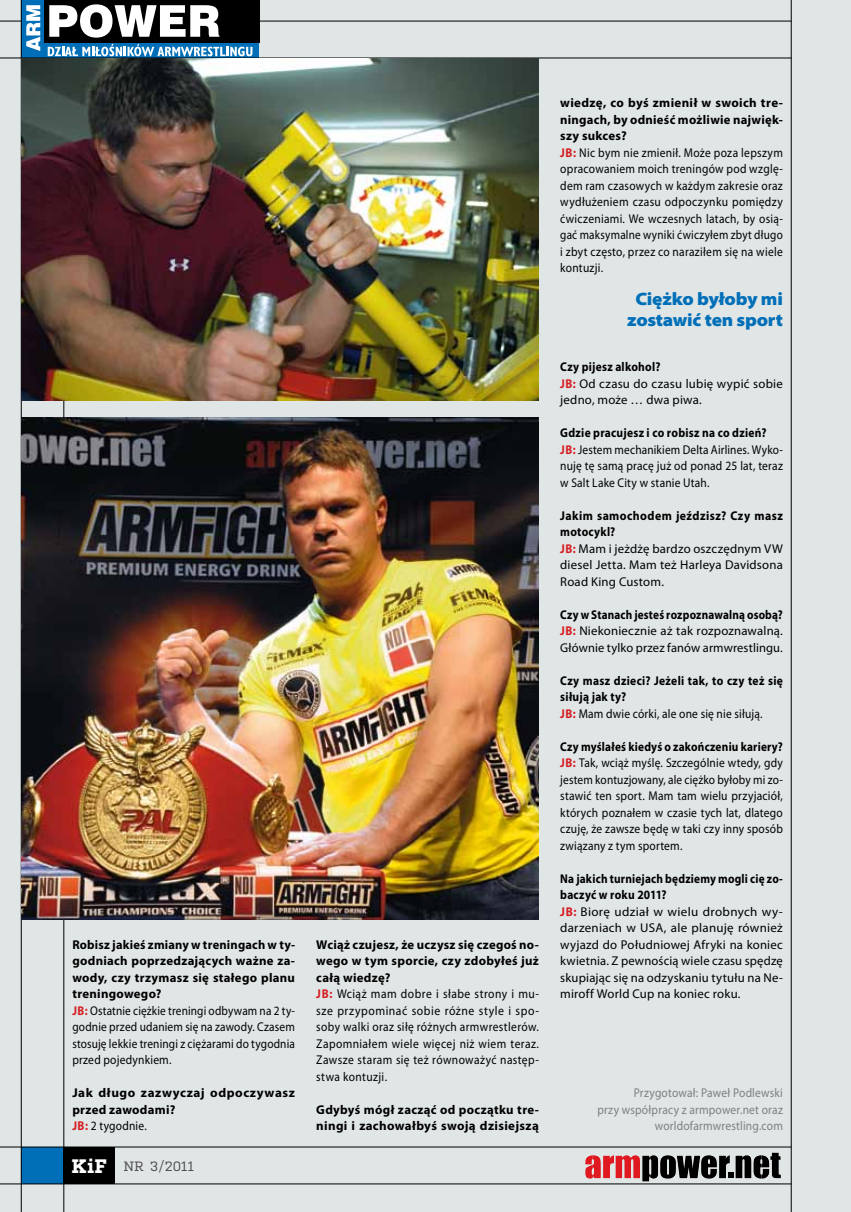
<style>
.page{position:relative;width:851px;height:1212px;background:#fff}
.page>*{position:absolute;margin:0;border:0;box-sizing:border-box;transform-origin:0 0}
.t1{font:900 semi-expanded 18px/21px "Myriad Pro";letter-spacing:-.015em;color:#006fb8;text-align:center}
.t2{font:13.5px "Kulturista";letter-spacing:.01em;color:#4e4d4d}
.t3{font:12.75px/16.5px "Myriad Pro";letter-spacing:.02em;color:#000;scale:.9 1}
.t4{font:12.75px/16.5px "Myriad Pro";letter-spacing:.02em;color:#000}
.t5{font:12.75px/16.5px "Myriad Pro";letter-spacing:.02em;color:#000;scale:.89 1}
.t6{font:12.75px/16.5px "Myriad Pro";letter-spacing:.02em;color:#000;scale:.91 1}
.t7{font:700 12.75px/16.5px "Myriad Pro";letter-spacing:.025em;color:#000}
.t8{font:700 12.75px/16.5px "Myriad Pro";letter-spacing:.025em;color:#000;scale:.9 1}
.t9{font:12.75px/16.5px "Myriad Pro";letter-spacing:.02em;color:#7f8080;text-align:right;scale:.9 1}
.s1{font-weight:700}
.s2{font-weight:700;color:#d51e23}
.s3{color:#d51e23}
.s4{font-weight:400}
.s5{font-weight:700;font-size:19.5px;color:#fff}
</style>
<div class="page">
<div style="left:0;top:0;width:850px;height:1212px;background:#e0e5e6"></div>
<hr style="left:850px;top:0;width:1px;height:1212px;background:#e0e5e6">
<hr style="left:0;top:21px;width:791px;height:1px;background:#000">
<div style="left:21px;top:0;width:238px;height:58px;background:#006fb8"></div>
<div style="left:44px;top:0;width:215px;height:43px;background:#000"></div>
<svg style="left:49px;top:4px;width:170px;height:34px"></svg>
<svg style="left:26px;top:5px;width:14px;height:46px"></svg>
<svg style="left:48px;top:44px;width:204px;height:12px"></svg>
<div style="left:21px;top:1147px;width:43px;height:37px;background:#006fb8"></div>
<hr style="left:790px;top:0;width:1px;height:1212px;background:#000">
<hr style="left:0;top:1147px;width:791px;height:1px;background:#000">
<hr style="left:0;top:1183px;width:791px;height:1px;background:#000">
<hr style="left:63px;top:58px;width:1px;height:1154px;background:#000">
<hr style="left:21px;top:0;width:1px;height:1212px;background:#000">
<hr style="left:0;top:58px;width:791px;height:1px;background:#000">
<svg style="left:585px;top:1153px;width:195px;height:28px"></svg>
<div style="left:64px;top:1147px;width:51px;height:37px;background:#000"></div>
<img style="left:21px;top:417px;width:517px;height:502px">
<img style="left:21px;top:58px;width:517px;height:343px">
<p class="t5" style="left:72px;top:936px;width:252px"><span class="s1">Robisz jakieś zmiany w treningach w ty&shy;godniach poprzedzających ważne za&shy;wody, czy trzymasz się stałego planu treningowego?<br></span><span class="s2">JB:</span> Ostatnie ciężkie treningi odbywam na 2 ty&shy;godnie przed udaniem się na zawody. Czasem stosuję lekkie treningi z ciężarami do tygodnia przed pojedynkiem.</p>
<p class="t7" style="left:72px;top:1085px;width:224px">Jak długo zazwyczaj odpoczywasz przed zawodami?<br><span class="s3">JB:</span> <span class="s4">2 tygodnie.</span></p>
<p class="t2" style="left:71px;top:1156px;width:124px"><span class="s5">KiF</span> nr 3/2011</p>
<p class="t6" style="left:316px;top:936px;width:246px"><span class="s1">Wciąż czujesz, że uczysz się czegoś no&shy;wego w tym sporcie, czy zdobyłeś już całą wiedzę?<br></span><span class="s2">JB:</span> Wciąż mam dobre i słabe strony i mu&shy;sze przypominać sobie różne style i spo&shy;soby walki oraz siłę różnych armwrestlerów.<br>Zapomniałem wiele więcej niż wiem teraz.<br>Zawsze staram się też równoważyć następ&shy;stwa kontuzji.</p>
<p class="t7" style="left:316px;top:1101px;width:224px">Gdybyś mógł zacząć od początku tre&shy;ningi i zachowałbyś swoją dzisiejszą</p>
<p class="t3" style="left:560px;top:95px;width:249px"><span class="s1">wiedzę, co byś zmienił w swoich tre&shy;ningach, by odnieść możliwie najwięk&shy;szy sukces?<br></span><span class="s2">JB:</span> Nic bym nie zmienił. Może poza lepszym opracowaniem moich treningów pod wzglę&shy;dem ram czasowych w każdym zakresie oraz wydłużeniem czasu odpoczynku pomiędzy ćwiczeniami. We wczesnych latach, by osią&shy;gać maksymalne wyniki ćwiczyłem zbyt długo i zbyt często, przez co naraziłem się na wiele kontuzji.</p>
<h1 class="t1" style="left:627px;top:289px;width:157px">Ciężko byłoby mi zostawić ten sport</h1>
<p class="t4" style="left:560px;top:359px;width:224px"><span class="s1">Czy pijesz alkohol?<br></span><span class="s2">JB:</span> Od czasu do czasu lubię wypić sobie jedno, może … dwa piwa.</p>
<p class="t5" style="left:560px;top:425px;width:252px"><span class="s1">Gdzie pracujesz i co robisz na co dzień?<br></span><span class="s2">JB:</span> Jestem mechanikiem Delta Airlines. Wyko&shy;nuję tę samą pracę już od ponad 25 lat, teraz w Salt Lake City w stanie Utah.</p>
<p class="t4" style="left:560px;top:507px;width:224px"><span class="s1">Jakim samochodem jeździsz? Czy masz motocykl?<br></span><span class="s2">JB:</span> Mam i jeżdżę bardzo oszczędnym VW diesel Jetta. Mam też Harleya Davidsona<br>Road King Custom.</p>
<p class="t4" style="left:560px;top:606px;width:224px;text-align:justify"><span class="s1">Czy w Stanach jesteś rozpoznawalną osobą?<br></span><span class="s2">JB:</span> Niekoniecznie aż tak rozpoznawalną.<br>Głównie tylko przez fanów armwrestlingu.</p>
<p class="t8" style="left:560px;top:672px;width:249px">Czy masz dzieci? Jeżeli tak, to czy też się siłują jak ty?<br><span class="s3">JB:</span> <span class="s4">Mam dwie córki, ale one się nie siłują.</span></p>
<p class="t3" style="left:560px;top:738px;width:249px;text-align:justify"><span class="s1">Czy myślałeś kiedyś o zakończeniu kariery?<br></span><span class="s2">JB:</span> Tak, wciąż myślę. Szczególnie wtedy, gdy jestem kontuzjowany, ale ciężko byłoby mi zo&shy;stawić ten sport. Mam tam wielu przyjaciół, których poznałem w czasie tych lat, dlatego czuję, że zawsze będę w taki czy inny sposób związany z tym sportem.</p>
<p class="t4" style="left:560px;top:870px;width:224px"><span class="s1">Na jakich turniejach będziemy mogli cię zo&shy;baczyć w roku 2011?<br></span><span class="s2">JB:</span> Biorę udział w wielu drobnych wy&shy;darzeniach w USA, ale planuję również wyjazd do Południowej Afryki na koniec kwietnia. Z pewnością wiele czasu spędzę skupiając się na odzyskaniu tytułu na Ne&shy;miroff World Cup na koniec roku.</p>
<p class="t9" style="left:597px;top:1085px;width:208px">Przygotował: Paweł Podlewski<br>przy współpracy z armpower.net oraz worldofarmwrestling.com</p>
</div>
